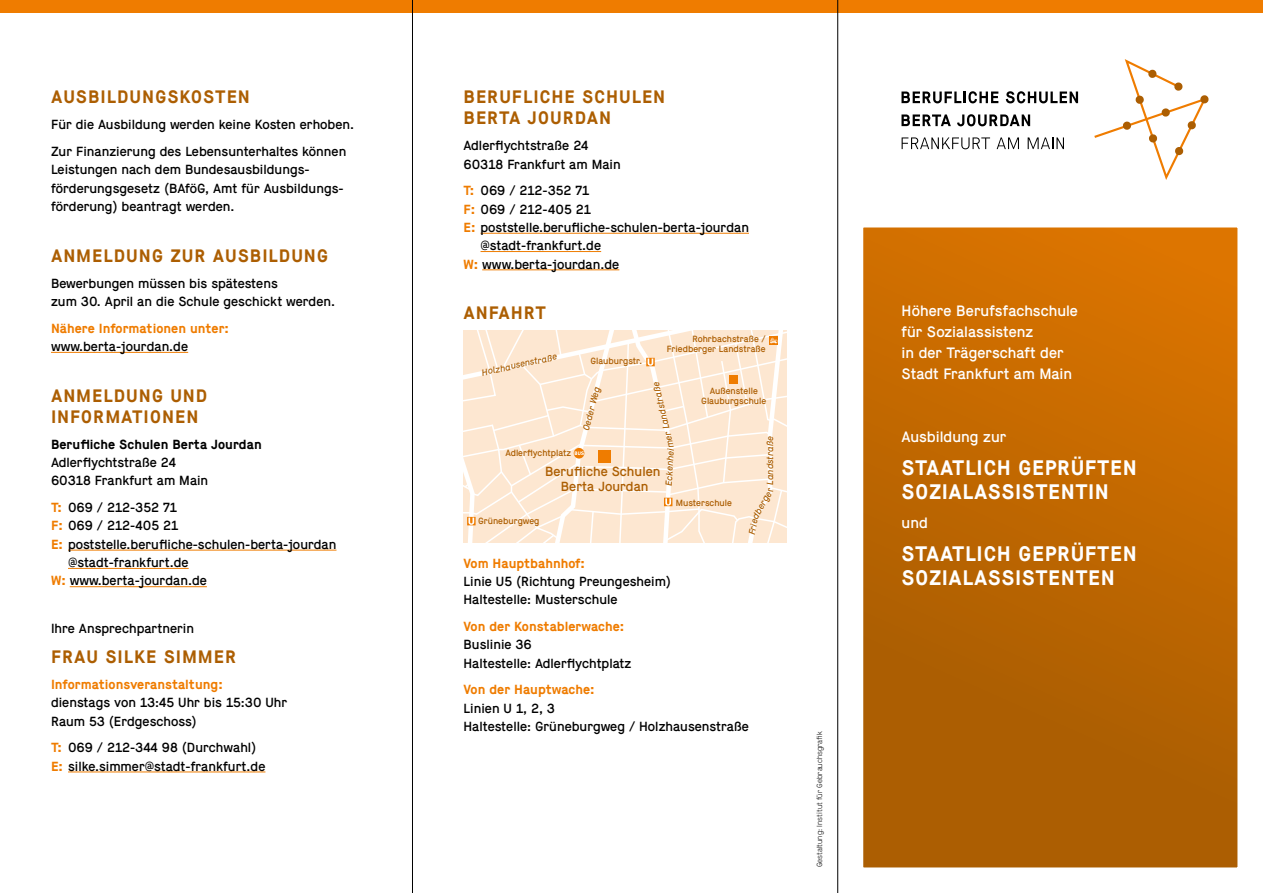
<style>
.page{position:relative;width:1263px;height:893px;background:#fff}
.page>*{position:absolute;margin:0;border:0;box-sizing:border-box;transform-origin:0 0}
.t1{font:700 21px/24px "Maison";letter-spacing:.025em;color:#fff}
.t2{font:700 18px/21px "Maison";letter-spacing:.05em;color:#ac5e02}
.Titelseite_Weiß{font:15px/21px "Maison";color:#fff}
.t3{font:13.2px/18.3px "Maison";color:#000}
.t4{font:700 13.2px/18.3px "Maison";color:#ef7c00}
.t5{font:13.2px/14.2px "Maison";color:#ac5e02;text-align:center}
.t6{font:9px/10.5px "Maison";color:#ac5e02;text-align:center}
.t7{font:italic 9px "Maison";color:#ac5e02}
.t8{font:300 7.5px "Maison";color:#000}
.s1{font-weight:400;color:#000}
.s2{font-weight:700}
.s3{font-weight:700;color:#ef7c00}
</style>
<div class="page">
<svg style="left:850px;top:215px;width:400px;height:665px;background:#c4751a"></svg>
<svg style="left:901px;top:91px;width:97px;height:12px"></svg>
<svg style="left:1006px;top:91px;width:72px;height:12px"></svg>
<svg style="left:901px;top:114px;width:50px;height:12px"></svg>
<svg style="left:957px;top:114px;width:73px;height:12px"></svg>
<svg style="left:902px;top:137px;width:88px;height:12px"></svg>
<svg style="left:997px;top:137px;width:22px;height:12px"></svg>
<svg style="left:1028px;top:137px;width:36px;height:12px"></svg>
<svg style="left:1094px;top:59px;width:115px;height:121px"></svg>
<hr style="left:480px;top:233px;width:269px;height:1px;background:#ef7c00">
<hr style="left:480px;top:251px;width:121px;height:1px;background:#ef7c00">
<hr style="left:482px;top:269px;width:137px;height:1px;background:#ef7c00">
<svg style="left:463px;top:330px;width:324px;height:212px;background:#fde9d5"></svg>
<hr style="left:51px;top:352px;width:137px;height:1px;background:#ef7c00">
<hr style="left:68px;top:550px;width:268px;height:1px;background:#ef7c00">
<hr style="left:68px;top:568px;width:121px;height:1px;background:#ef7c00">
<hr style="left:70px;top:586px;width:137px;height:1px;background:#ef7c00">
<hr style="left:68px;top:772px;width:197px;height:1px;background:#ef7c00">
<div style="left:0;top:0;width:1263px;height:13px;background:#ef7c00"></div>
<hr style="left:412px;top:0;width:1px;height:893px;background:#000">
<hr style="left:837px;top:0;width:1px;height:893px;background:#000">
<h2 class="t2" style="left:51px;top:87px;width:200px">AUSBILDUNGSKOSTEN</h2>
<p class="t3" style="left:51px;top:116px;width:305px">Für die Ausbildung werden keine Kosten erhoben.</p>
<p class="t3" style="left:51px;top:142px;width:297px">Zur Finanzierung des Lebensunterhaltes können Leistungen nach dem Bundesausbildungs&shy;förderungsgesetz (BAföG, Amt für Ausbildungs&shy;förderung) beantragt werden.</p>
<h2 class="t2" style="left:51px;top:245px;width:279px">ANMELDUNG ZUR AUSBILDUNG</h2>
<p class="t3" style="left:51px;top:274px;width:286px">Bewerbungen müssen bis spätestens<br>zum 30. -April an die Schule geschickt werden.</p>
<p class="t4" style="left:51px;top:319px;width:180px">Nähere Informationen unter: <span class="s1">www.berta-jourdan.de</span></p>
<h2 class="t2" style="left:51px;top:385px;width:158px">ANMELDUNG UND<br>INFORMATIONEN</h2>
<p class="t3" style="left:51px;top:435px;width:212px"><span class="s2">Berufliche Schulen Berta Jourdan<br></span>Adlerflychtstraße 24<br>60318 Frankfurt am Main</p>
<p class="t3" style="left:51px;top:499px;width:127px"><span class="s3">T:</span> 069 / 212-352 71</p>
<p class="t3" style="left:51px;top:517px;width:129px"><span class="s3">F:</span> 069 / 212-405 21</p>
<p class="t3" style="left:51px;top:535px;width:287px"><span class="s3">E:</span> poststelle.berufliche-schulen-berta-jourdan</p>
<p class="t3" style="left:68px;top:553px;width:122px">@stadt-frankfurt.de</p>
<p class="t3" style="left:51px;top:572px;width:157px"><span class="s3">W:</span> www.berta-jourdan.de</p>
<p class="t3" style="left:51px;top:620px;width:145px">Ihre Ansprechpartnerin</p>
<h2 class="t2" style="left:51px;top:646px;width:187px">FRAU SILKE SIMMER</h2>
<p class="t3" style="left:51px;top:675px;width:238px"><span class="s3">Informationsveranstaltung:<br></span>dienstags von 13:45 Uhr bis 15:30 Uhr<br>Raum 53 (Erdgeschoss)</p>
<p class="t3" style="left:51px;top:739px;width:216px"><span class="s3">T:</span> 069 / 212-344 98 (Durchwahl)<br><span class="s3">E:</span> silke.simmer@stadt-frankfurt.de</p>
<p class="t8" style="left:815px;top:867px;width:138px;rotate:-90deg">Gestaltung: Institut für Gebrauchsgrafik</p>
<h2 class="t2" style="left:463px;top:87px;width:203px">BERUFLICHE SCHULEN<br>BERTA JOURDAN</h2>
<p class="t3" style="left:463px;top:137px;width:159px">Adlerflychtstraße 24<br>60318 Frankfurt am Main</p>
<p class="t3" style="left:463px;top:182px;width:127px"><span class="s3">T:</span> 069 / 212-352 71</p>
<p class="t3" style="left:463px;top:200px;width:129px"><span class="s3">F:</span> 069 / 212-405 21</p>
<p class="t3" style="left:463px;top:218px;width:287px"><span class="s3">E:</span> poststelle.berufliche-schulen-berta-jourdan</p>
<p class="t3" style="left:480px;top:237px;width:122px">@stadt-frankfurt.de</p>
<p class="t3" style="left:463px;top:255px;width:157px"><span class="s3">W:</span> www.berta-jourdan.de</p>
<h2 class="t2" style="left:463px;top:303px;width:84px">ANFAHRT</h2>
<p class="t6" style="left:667px;top:334px;width:100px;text-align:right">Rohrbachstraße /<br>Friedberger Landstraße</p>
<p class="t7" style="left:481px;top:367px;width:78px;rotate:-12deg">Holzhausenstraße</p>
<p class="t6" style="left:590px;top:356px;width:53px">Glauburgstr.</p>
<p class="t7" style="left:666px;top:449px;width:70px;rotate:-103deg">mer Landstraße</p>
<p class="t7" style="left:580px;top:429px;width:47px;rotate:-75deg">Oeder Weg</p>
<p class="t6" style="left:701px;top:386px;width:67px">Außenstelle<br>Glauburgschule</p>
<p class="t7" style="left:765px;top:491px;width:57px;rotate:-90deg">r Landstraße</p>
<p class="t7" style="left:663px;top:485px;width:39px;rotate:-87deg">Eckenhei</p>
<p class="t6" style="left:505px;top:448px;width:67px">Adlerflychtplatz</p>
<p class="t5" style="left:545px;top:465px;width:117px">Berufliche Schulen<br>Berta Jourdan</p>
<p class="t7" style="left:750px;top:515px;width:32px;rotate:-60deg">dberge</p>
<p class="t6" style="left:676px;top:497px;width:58px">Musterschule</p>
<p class="t6" style="left:478px;top:516px;width:63px">Grüneburgweg</p>
<p class="t7" style="left:746px;top:534px;width:18px;rotate:-79deg">Frie</p>
<p class="t3" style="left:463px;top:554px;width:209px"><span class="s3">Vom Hauptbahnhof:<br></span>Linie U5 (Richtung Preungesheim)<br>Haltestelle: Musterschule</p>
<p class="t3" style="left:463px;top:617px;width:169px"><span class="s3">Von der Konstablerwache:<br></span>Buslinie 36<br>Haltestelle: Adlerflychtplatz</p>
<p class="t3" style="left:463px;top:681px;width:287px"><span class="s3">Von der Hauptwache:<br></span>Linien U 1, 2, 3<br>Haltestelle: Grüneburgweg / Holzhausenstraße</p>
<p class="Titelseite_Weiß" style="left:901px;top:300px;width:178px">Höhere Berufsfachschule für Sozialassistenz<br>in der Trägerschaft der<br>Stadt Frankfurt am Main</p>
<p class="Titelseite_Weiß" style="left:901px;top:427px;width:106px">Ausbildung zur</p>
<h1 class="t1" style="left:901px;top:456px;width:237px">STAATLICH GEPRÜFTEN<br>SOZIALASSISTENTIN</h1>
<p class="Titelseite_Weiß" style="left:901px;top:513px;width:28px">und</p>
<h1 class="t1" style="left:901px;top:542px;width:237px">STAATLICH GEPRÜFTEN<br>SOZIALASSISTENTEN</h1>
</div>
